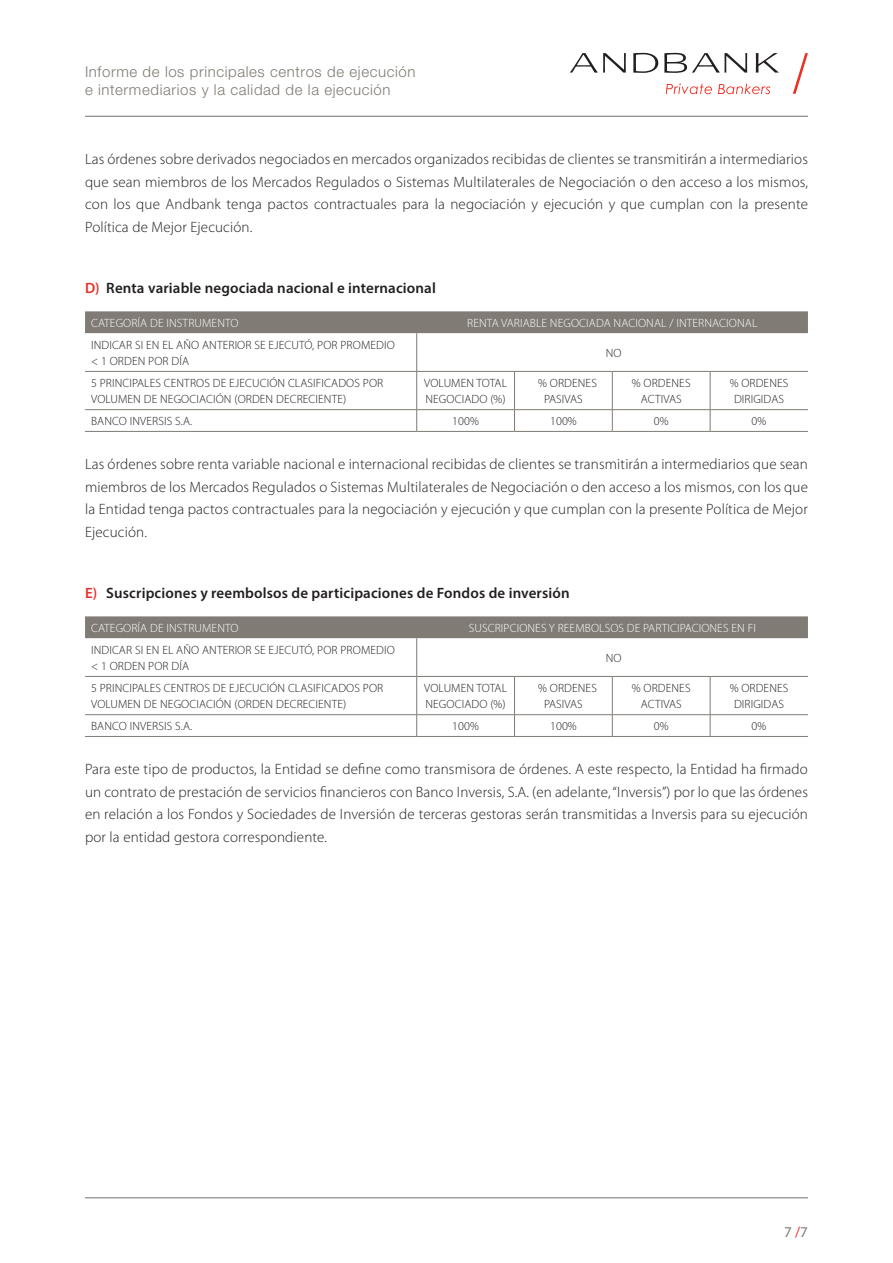
<style>
.page{position:relative;width:893px;height:1263px;background:#fff}
.page>*{position:absolute;margin:0;border:0;box-sizing:border-box;transform-origin:0 0}
.t1{font:300 15px/22.5px "Myriad Pro";letter-spacing:.01em;color:#231f20;text-align:justify}
.t2{font:600 15px "Myriad Pro";letter-spacing:.01em;color:#231f20}
.t3{font:300 15px/18px "Helvetica Neue LT Std";letter-spacing:.04em;color:#807b74}
.t4{font:15px "Myriad Pro";color:#807b74}
.t5{font:300 12px/16.5px "Myriad Pro";letter-spacing:.01em;color:#231f20}
.t6{font:300 12px "Myriad Pro";letter-spacing:.01em;color:#fff}
.s1{color:#ea2f29}
</style>
<div class="page">
<svg style="left:570px;top:53px;width:56px;height:20px"></svg>
<svg style="left:633px;top:53px;width:25px;height:20px"></svg>
<svg style="left:664px;top:53px;width:83px;height:20px"></svg>
<svg style="left:756px;top:53px;width:23px;height:20px"></svg>
<svg style="left:793px;top:53px;width:15px;height:41px"></svg>
<svg style="left:666px;top:84px;width:104px;height:10px"></svg>
<hr style="left:85px;top:116px;width:723px;height:1px;background:#717074">
<hr style="left:85px;top:1197px;width:723px;height:1px;background:#717074">
<div style="left:85px;top:311px;width:723px;height:22px;background:#807b74"></div>
<hr style="left:416px;top:333px;width:1px;height:38px;background:#807b74">
<hr style="left:85px;top:371px;width:332px;height:1px;background:#807b74">
<hr style="left:417px;top:371px;width:97px;height:1px;background:#807b74">
<hr style="left:416px;top:372px;width:1px;height:37px;background:#807b74">
<hr style="left:514px;top:371px;width:98px;height:1px;background:#807b74">
<hr style="left:514px;top:372px;width:1px;height:37px;background:#807b74">
<hr style="left:612px;top:371px;width:98px;height:1px;background:#807b74">
<hr style="left:612px;top:372px;width:1px;height:37px;background:#807b74">
<hr style="left:710px;top:371px;width:98px;height:1px;background:#807b74">
<hr style="left:710px;top:372px;width:1px;height:37px;background:#807b74">
<hr style="left:85px;top:409px;width:332px;height:1px;background:#807b74">
<hr style="left:417px;top:409px;width:97px;height:1px;background:#807b74">
<svg style="left:416px;top:410px;width:1px;height:21px"></svg>
<hr style="left:514px;top:409px;width:98px;height:1px;background:#807b74">
<svg style="left:514px;top:410px;width:1px;height:21px"></svg>
<hr style="left:612px;top:409px;width:98px;height:1px;background:#807b74">
<svg style="left:612px;top:410px;width:1px;height:21px"></svg>
<hr style="left:710px;top:409px;width:98px;height:1px;background:#807b74">
<svg style="left:710px;top:410px;width:1px;height:21px"></svg>
<hr style="left:85px;top:431px;width:332px;height:1px;background:#807b74">
<hr style="left:417px;top:431px;width:97px;height:1px;background:#807b74">
<hr style="left:514px;top:431px;width:98px;height:1px;background:#807b74">
<hr style="left:612px;top:431px;width:98px;height:1px;background:#807b74">
<hr style="left:710px;top:431px;width:98px;height:1px;background:#807b74">
<div style="left:85px;top:616px;width:723px;height:22px;background:#807b74"></div>
<hr style="left:416px;top:638px;width:1px;height:38px;background:#807b74">
<hr style="left:85px;top:676px;width:332px;height:1px;background:#807b74">
<hr style="left:417px;top:676px;width:97px;height:1px;background:#807b74">
<hr style="left:416px;top:677px;width:1px;height:37px;background:#807b74">
<hr style="left:514px;top:676px;width:98px;height:1px;background:#807b74">
<hr style="left:514px;top:677px;width:1px;height:37px;background:#807b74">
<hr style="left:612px;top:676px;width:98px;height:1px;background:#807b74">
<hr style="left:612px;top:677px;width:1px;height:37px;background:#807b74">
<hr style="left:710px;top:676px;width:98px;height:1px;background:#807b74">
<hr style="left:710px;top:677px;width:1px;height:37px;background:#807b74">
<hr style="left:85px;top:714px;width:332px;height:1px;background:#807b74">
<hr style="left:417px;top:714px;width:97px;height:1px;background:#807b74">
<svg style="left:416px;top:715px;width:1px;height:21px"></svg>
<hr style="left:514px;top:714px;width:98px;height:1px;background:#807b74">
<svg style="left:514px;top:715px;width:1px;height:21px"></svg>
<hr style="left:612px;top:714px;width:98px;height:1px;background:#807b74">
<svg style="left:612px;top:715px;width:1px;height:21px"></svg>
<hr style="left:710px;top:714px;width:98px;height:1px;background:#807b74">
<svg style="left:710px;top:715px;width:1px;height:21px"></svg>
<hr style="left:85px;top:736px;width:332px;height:1px;background:#807b74">
<hr style="left:417px;top:736px;width:97px;height:1px;background:#807b74">
<hr style="left:514px;top:736px;width:98px;height:1px;background:#807b74">
<hr style="left:612px;top:736px;width:98px;height:1px;background:#807b74">
<hr style="left:710px;top:736px;width:98px;height:1px;background:#807b74">
<p class="t3" style="left:85px;top:62px;width:332px">Informe de los principales centros de ejecución e intermediarios y la calidad de la ejecución</p>
<p class="t1" style="left:85px;top:148px;width:724px">Las órdenes sobre derivados negociados en mercados organizados recibidas de clientes se transmitirán a intermediarios que sean miembros de los Mercados Regulados o Sistemas Multilaterales de Negociación o den acceso a los mismos, con los que Andbank tenga pactos contractuales para la negociación y ejecución y que cumplan con la presente Política de Mejor Ejecución.</p>
<p class="t2" style="left:85px;top:278px;width:352px"><span class="s1">D)</span> Renta variable negociada nacional e internacional</p>
<p class="t6" style="left:91px;top:316px;width:149px">CATEGORÍA DE INSTRUMENTO</p>
<p class="t6" style="left:467px;top:316px;width:292px">RENTA VARIABLE NEGOCIADA NACIONAL / INTERNACIONAL</p>
<p class="t5" style="left:91px;top:336px;width:305px">INDICAR SI EN EL AÑO ANTERIOR SE EJECUTÓ, POR PROMEDIO &lt; 1 ORDEN POR DÍA</p>
<p class="t5" style="left:606px;top:345px;width:17px">NO</p>
<p class="t5" style="left:91px;top:375px;width:294px">5 PRINCIPALES CENTROS DE EJECUCIÓN CLASIFICADOS POR<br>VOLUMEN DE NEGOCIACIÓN (ORDEN DECRECIENTE)</p>
<p class="t5" style="left:424px;top:375px;width:84px">VOLUMEN TOTAL<br>NEGOCIADO (%)</p>
<p class="t5" style="left:544px;top:375px;width:54px;text-indent:-6px">% ORDENES<br>PASIVAS</p>
<p class="t5" style="left:632px;top:375px;width:60px;text-align:center">% ORDENES<br>ACTIVAS</p>
<p class="t5" style="left:730px;top:375px;width:60px;text-align:center">% ORDENES<br>DIRIGIDAS</p>
<p class="t5" style="left:91px;top:413px;width:103px">BANCO INVERSIS S.A.</p>
<p class="t5" style="left:452px;top:413px;width:28px">100%</p>
<p class="t5" style="left:550px;top:413px;width:28px">100%</p>
<p class="t5" style="left:654px;top:413px;width:16px">0%</p>
<p class="t5" style="left:752px;top:413px;width:16px">0%</p>
<p class="t1" style="left:85px;top:453px;width:724px">Las órdenes sobre renta variable nacional e internacional recibidas de clientes se transmitirán a intermediarios que sean miembros de los Mercados Regulados o Sistemas Multilaterales de Negociación o den acceso a los mismos, con los que la Entidad tenga pactos contractuales para la negociación y ejecución y que cumplan con la presente Política de Mejor Ejecución.</p>
<p class="t2" style="left:85px;top:583px;width:486px"><span class="s1">E)</span> Suscripciones y reembolsos de participaciones de Fondos de inversión</p>
<p class="t6" style="left:91px;top:621px;width:149px">CATEGORÍA DE INSTRUMENTO</p>
<p class="t6" style="left:469px;top:621px;width:289px">SUSCRIPCIONES Y REEMBOLSOS DE PARTICIPACIONES EN FI</p>
<p class="t5" style="left:91px;top:641px;width:305px">INDICAR SI EN EL AÑO ANTERIOR SE EJECUTÓ, POR PROMEDIO &lt; 1 ORDEN POR DÍA</p>
<p class="t5" style="left:606px;top:650px;width:17px">NO</p>
<p class="t5" style="left:91px;top:680px;width:294px">5 PRINCIPALES CENTROS DE EJECUCIÓN CLASIFICADOS POR<br>VOLUMEN DE NEGOCIACIÓN (ORDEN DECRECIENTE)</p>
<p class="t5" style="left:424px;top:680px;width:84px">VOLUMEN TOTAL<br>NEGOCIADO (%)</p>
<p class="t5" style="left:544px;top:680px;width:54px;text-indent:-6px">% ORDENES<br>PASIVAS</p>
<p class="t5" style="left:632px;top:680px;width:60px;text-align:center">% ORDENES<br>ACTIVAS</p>
<p class="t5" style="left:730px;top:680px;width:60px;text-align:center">% ORDENES<br>DIRIGIDAS</p>
<p class="t5" style="left:91px;top:718px;width:103px">BANCO INVERSIS S.A.</p>
<p class="t5" style="left:452px;top:718px;width:28px">100%</p>
<p class="t5" style="left:550px;top:718px;width:28px">100%</p>
<p class="t5" style="left:654px;top:718px;width:16px">0%</p>
<p class="t5" style="left:752px;top:718px;width:16px">0%</p>
<p class="t1" style="left:85px;top:758px;width:724px">Para este tipo de productos, la Entidad se define como transmisora de órdenes. A este respecto, la Entidad ha firmado un contrato de prestación de servicios financieros con Banco Inversis, S.A. (en adelante, “Inversis”) por lo que las órdenes en relación a los Fondos y Sociedades de Inversión de terceras gestoras serán transmitidas a Inversis para su ejecución por la entidad gestora correspondiente.</p>
<p class="t4" style="left:784px;top:1223px;width:25px">7 <span class="s1">/</span>7</p>
</div>
